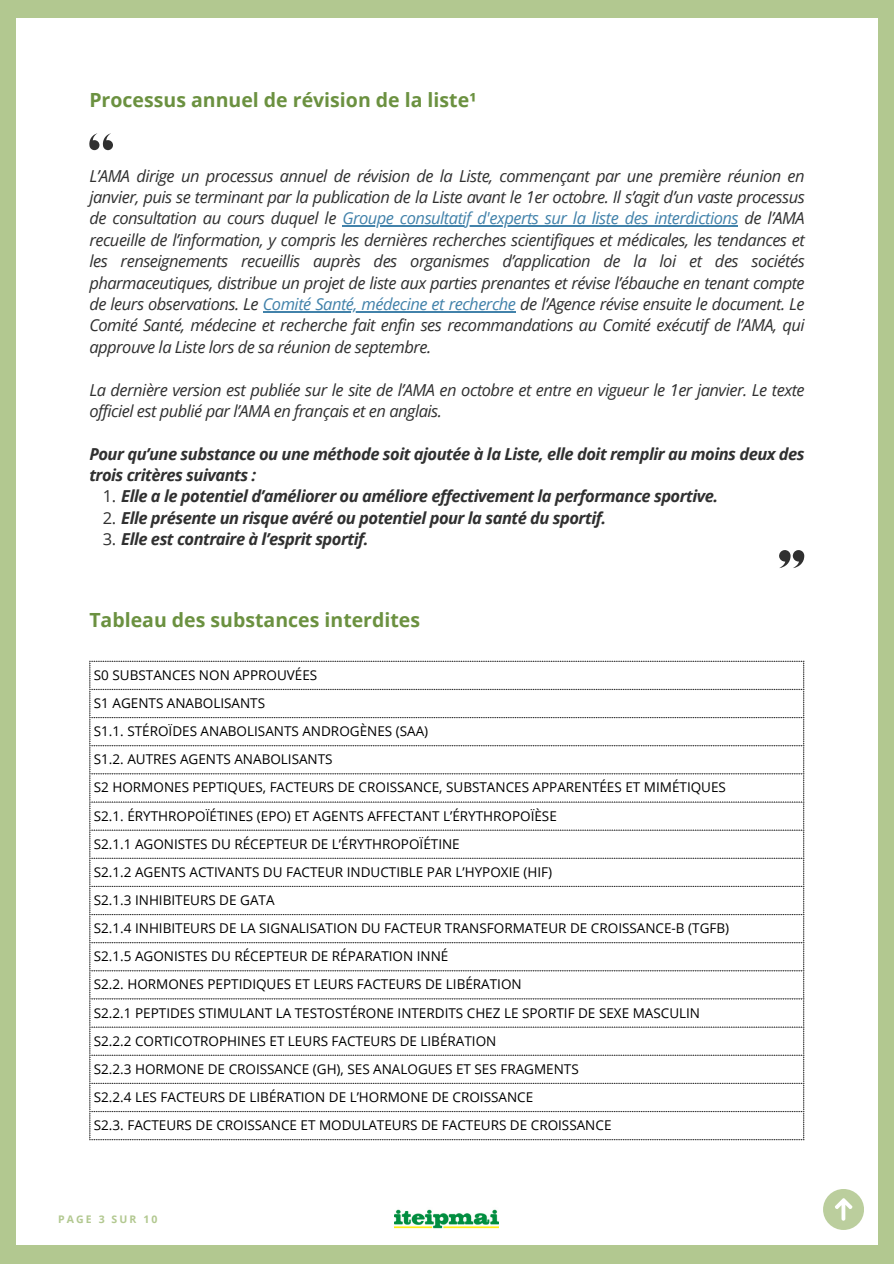
<style>
.page{position:relative;width:894px;height:1264px;background:#fff}
.page>*{position:absolute;margin:0;border:0;box-sizing:border-box;transform-origin:0 0}
.t1{font:700 19.5px "Open Sans";color:#6b9140}
.t2{font:italic 16.5px/21.3px "Open Sans";letter-spacing:-.03em;color:#303030;text-align:justify}
.t3{font:italic 700 16.5px/21.3px "Open Sans";letter-spacing:-.03em;color:#303030}
.t4{font:13.5px "Open Sans";color:#000}
.t5{font:700 10.5px "Open Sans";letter-spacing:.2em;color:#b2c890}
.s1{color:#4282aa}
.s2{font-weight:400;font-style:normal}
</style>
<div class="page">
<div style="left:0;top:0;width:893px;height:1263px;background:#b2c890"></div>
<div style="left:17px;top:18px;width:859px;height:1227px;background:#fff"></div>
<div style="left:822px;top:1189px;width:41px;height:40px;background:#bbce9d;border-radius:50%"></div>
<svg style="left:835px;top:1198px;width:17px;height:22px"></svg>
<img style="left:395px;top:1209px;width:103px;height:20px">
<svg style="left:89px;top:133px;width:24px;height:17px"></svg>
<svg style="left:779px;top:550px;width:25px;height:18px"></svg>
<hr style="left:342px;top:225px;width:396px;height:2px;background:#4282aa">
<hr style="left:263px;top:311px;width:252px;height:1px;background:#4282aa">
<svg style="left:89px;top:660px;width:715px;height:480px"></svg>
<h2 class="t1" style="left:89px;top:86px;width:388px">Processus annuel de révision de la liste¹</h2>
<p class="t2" style="left:89px;top:165px;width:716px">L’AMA dirige un processus annuel de révision de la Liste, commençant par une première réunion en janvier, puis se terminant par la publication de la Liste avant le 1er octobre. Il s’agit d’un vaste processus de consultation au cours duquel le <span class="s1">Groupe consultatif d'experts sur la liste des interdictions</span> de l’AMA</p>
<h1 class="t2" style="left:89px;top:229px;width:716px">recueille de l’information, y compris les dernières recherches scientifiques et médicales, les tendances et les renseignements recueillis auprès des organismes d’application de la loi et des sociétés pharmaceutiques, distribue un projet de liste aux parties prenantes et révise l’ébauche en tenant compte de leurs observations. Le <span class="s1">Comité Santé, médecine et recherche</span> de l’Agence révise ensuite le document. Le</h1>
<p class="t2" style="left:89px;top:314px;width:716px">Comité Santé, médecine et recherche fait enfin ses recommandations au Comité exécutif de l’AMA, qui approuve la Liste lors de sa réunion de septembre.</p>
<p class="t2" style="left:89px;top:378px;width:716px">La dernière version est publiée sur le site de l’AMA en octobre et entre en vigueur le 1er janvier. Le texte officiel est publié par l’AMA en français et en anglais.</p>
<p class="t3" style="left:89px;top:442px;width:716px">Pour qu’une substance ou une méthode soit ajoutée à la Liste, elle doit remplir au moins deux des trois critères suivants :</p>
<p class="t3" style="left:103px;top:485px;width:616px"><span class="s2">1.</span> Elle a le potentiel d’améliorer ou améliore effectivement la performance sportive.</p>
<h3 class="t3" style="left:103px;top:507px;width:504px"><span class="s2">2.</span> Elle présente un risque avéré ou potentiel pour la santé du sportif.</h3>
<h3 class="t3" style="left:103px;top:528px;width:267px"><span class="s2">3.</span> Elle est contraire à l’esprit sportif.</h3>
<p class="t1" style="left:89px;top:606px;width:332px">Tableau des substances interdites</p>
<p class="t4" style="left:94px;top:665px;width:225px">S0 SUBSTANCES NON APPROUVÉES</p>
<p class="t4" style="left:94px;top:693px;width:173px">S1 AGENTS ANABOLISANTS</p>
<p class="t4" style="left:94px;top:721px;width:336px">S1.1. STÉROÏDES ANABOLISANTS ANDROGÈNES (SAA)</p>
<h1 class="t4" style="left:94px;top:750px;width:240px">S1.2. AUTRES AGENTS ANABOLISANTS</h1>
<p class="t4" style="left:94px;top:778px;width:633px">S2 HORMONES PEPTIQUES, FACTEURS DE CROISSANCE, SUBSTANCES APPARENTÉES ET MIMÉTIQUES</p>
<p class="t4" style="left:94px;top:806px;width:464px">S2.1. ÉRYTHROPOÏÉTINES (EPO) ET AGENTS AFFECTANT L’ÉRYTHROPOÏÈSE</p>
<p class="t4" style="left:94px;top:834px;width:367px">S2.1.1 AGONISTES DU RÉCEPTEUR DE L’ÉRYTHROPOÏÉTINE</p>
<p class="t4" style="left:94px;top:862px;width:459px">S2.1.2 AGENTS ACTIVANTS DU FACTEUR INDUCTIBLE PAR L’HYPOXIE (HIF)</p>
<p class="t4" style="left:94px;top:890px;width:182px">S2.1.3 INHIBITEURS DE GATA</p>
<p class="t4" style="left:94px;top:918px;width:636px">S2.1.4 INHIBITEURS DE LA SIGNALISATION DU FACTEUR TRANSFORMATEUR DE CROISSANCE-Β (TGFΒ)</p>
<p class="t4" style="left:94px;top:946px;width:356px">S2.1.5 AGONISTES DU RÉCEPTEUR DE RÉPARATION INNÉ</p>
<p class="t4" style="left:94px;top:975px;width:429px">S2.2. HORMONES PEPTIDIQUES ET LEURS FACTEURS DE LIBÉRATION</p>
<p class="t4" style="left:94px;top:1003px;width:607px">S2.2.1 PEPTIDES STIMULANT LA TESTOSTÉRONE INTERDITS CHEZ LE SPORTIF DE SEXE MASCULIN</p>
<p class="t4" style="left:94px;top:1031px;width:404px">S2.2.2 CORTICOTROPHINES ET LEURS FACTEURS DE LIBÉRATION</p>
<p class="t4" style="left:94px;top:1059px;width:486px">S2.2.3 HORMONE DE CROISSANCE (GH), SES ANALOGUES ET SES FRAGMENTS</p>
<p class="t4" style="left:94px;top:1087px;width:440px">S2.2.4 LES FACTEURS DE LIBÉRATION DE L’HORMONE DE CROISSANCE</p>
<p class="t4" style="left:94px;top:1115px;width:519px">S2.3. FACTEURS DE CROISSANCE ET MODULATEURS DE FACTEURS DE CROISSANCE</p>
<p class="t5" style="left:58px;top:1212px;width:101px">PAGE 3 SUR 10</p>
</div>
